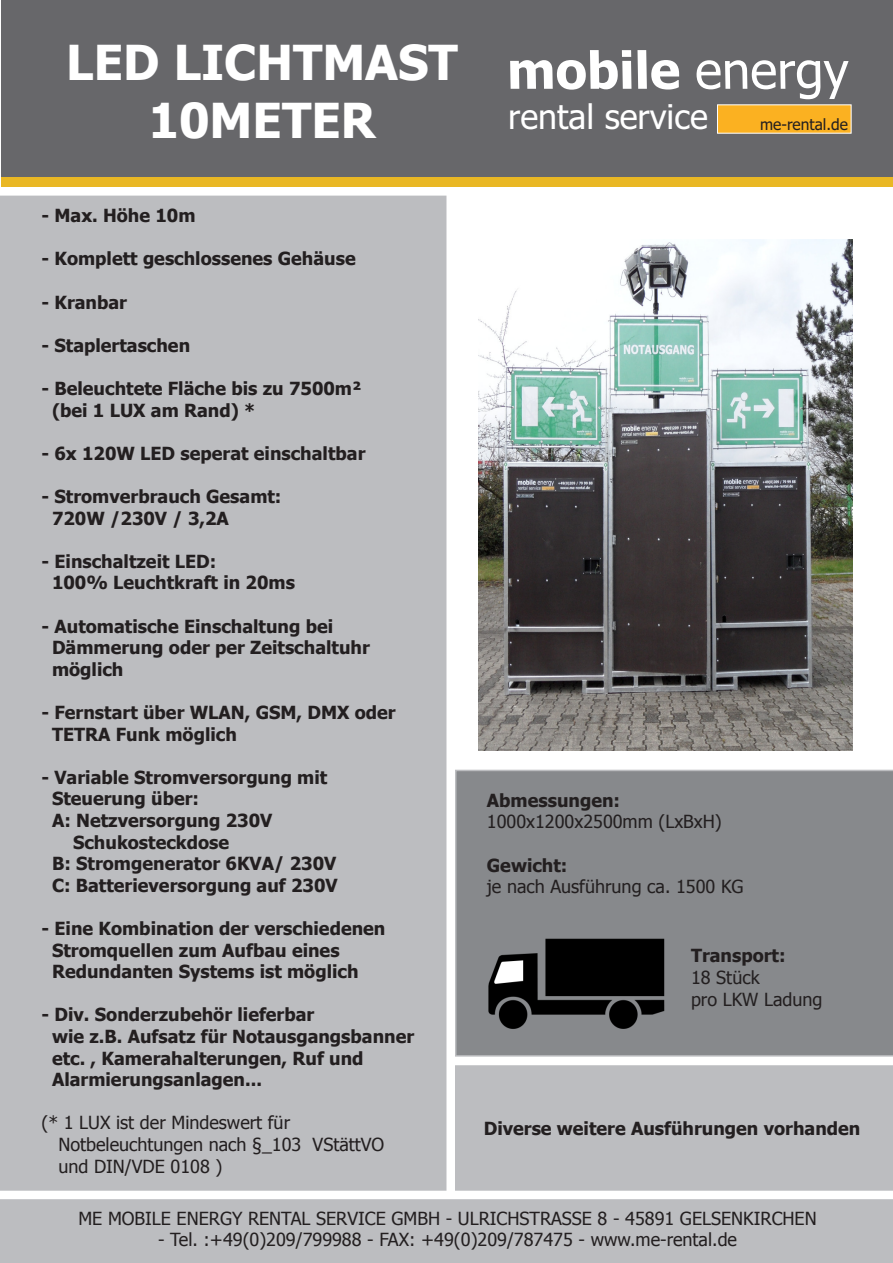
<style>
.page{position:relative;width:893px;height:1263px;background:#fff}
.page>*{position:absolute;margin:0;border:0;box-sizing:border-box;transform-origin:0 0}
.t1{font:700 50.85px "Tahoma";color:#fff}
.t2{font:700 48px "Tahoma";color:#fff}
.t3{font:33.9px "Tahoma";color:#fff}
.t4{font:700 18px "Tahoma";color:#231f20}
.t5{font:18px "Tahoma";color:#231f20}
.t6{font:15.6px "Tahoma";color:#231f20}
.s1{font-weight:400}
</style>
<div class="page">
<div style="left:1px;top:196px;width:445px;height:994px;background:#bcbdc0"></div>
<div style="left:1px;top:1px;width:891px;height:179px;background:#67676a"></div>
<div style="left:1px;top:1200px;width:891px;height:62px;background:#bcbdc0"></div>
<div style="left:0;top:1199px;width:893px;height:64px;border:2px solid #bcbdc0"></div>
<div style="left:717px;top:104px;width:134px;height:30px;background:#fbb121;border:1px solid #fff"></div>
<div style="left:456px;top:1066px;width:436px;height:124px;background:#bcbdc0"></div>
<div style="left:455px;top:1065px;width:438px;height:126px;border:2px solid #bcbdc0"></div>
<div style="left:455px;top:770px;width:438px;height:286px;background:#87898c"></div>
<img style="left:483px;top:938px;width:182px;height:92px">
<div style="left:1px;top:177px;width:891px;height:9px;background:#e9b724"></div>
<img style="left:479px;top:239px;width:373px;height:512px">
<p class="t2" style="left:66px;top:29px;width:393px">LED LICHTMAST</p>
<p class="t2" style="left:148px;top:86px;width:229px">10METER</p>
<p class="t1" style="left:507px;top:38px;width:343px">mobile <span class="s1">energy</span></p>
<p class="t3" style="left:508px;top:104px;width:201px">rental service</p>
<p class="t6" style="left:760px;top:118px;width:89px">me-rental.de</p>
<p class="t4" style="left:41px;top:203px;width:156px">- Max. Höhe 10m</p>
<p class="t4" style="left:41px;top:246px;width:316px">- Komplett geschlossenes Gehäuse</p>
<p class="t4" style="left:41px;top:289px;width:87px">- Kranbar</p>
<p class="t4" style="left:41px;top:333px;width:150px">- Staplertaschen</p>
<p class="t4" style="left:41px;top:376px;width:322px">- Beleuchtete Fläche bis zu 7500m²</p>
<p class="t4" style="left:52px;top:397px;width:205px">(bei 1 LUX am Rand) *</p>
<p class="t4" style="left:41px;top:441px;width:326px">- 6x 120W LED seperat einschaltbar</p>
<p class="t4" style="left:41px;top:484px;width:242px">- Stromverbrauch Gesamt:</p>
<p class="t4" style="left:52px;top:505px;width:178px">720W /230V / 3,2A</p>
<p class="t4" style="left:41px;top:549px;width:176px">- Einschaltzeit LED:</p>
<p class="t4" style="left:52px;top:570px;width:244px">100% Leuchtkraft in 20ms</p>
<p class="t4" style="left:41px;top:613px;width:293px">- Automatische Einschaltung bei</p>
<p class="t4" style="left:52px;top:635px;width:319px">Dämmerung oder per Zeitschaltuhr</p>
<p class="t4" style="left:52px;top:657px;width:73px">möglich</p>
<p class="t4" style="left:41px;top:700px;width:356px">- Fernstart über WLAN, GSM, DMX oder</p>
<p class="t4" style="left:52px;top:721px;width:186px">TETRA Funk möglich</p>
<p class="t4" style="left:41px;top:765px;width:287px">- Variable Stromversorgung mit</p>
<p class="t4" style="left:52px;top:786px;width:149px">Steuerung über:</p>
<p class="t4" style="left:52px;top:808px;width:222px">A: Netzversorgung 230V</p>
<p class="t4" style="left:73px;top:829px;width:158px">Schukosteckdose</p>
<p class="t4" style="left:52px;top:851px;width:286px">B: Stromgenerator 6KVA/ 230V</p>
<p class="t4" style="left:52px;top:873px;width:287px">C: Batterieversorgung auf 230V</p>
<p class="t4" style="left:41px;top:916px;width:345px">- Eine Kombination der verschiedenen</p>
<p class="t4" style="left:52px;top:937px;width:289px">Stromquellen zum Aufbau eines</p>
<p class="t4" style="left:52px;top:959px;width:308px">Redundanten Systems ist möglich</p>
<p class="t4" style="left:41px;top:1002px;width:274px">- Div. Sonderzubehör lieferbar</p>
<p class="t4" style="left:52px;top:1024px;width:364px">wie z.B. Aufsatz für Notausgangsbanner</p>
<p class="t4" style="left:52px;top:1045px;width:313px">etc. , Kamerahalterungen, Ruf und</p>
<p class="t4" style="left:52px;top:1067px;width:212px">Alarmierungsanlagen...</p>
<p class="t5" style="left:41px;top:1111px;width:250px">(* 1 LUX ist der Mindeswert für</p>
<p class="t5" style="left:58px;top:1132px;width:327px">Notbeleuchtungen nach §_103 VStättVO</p>
<p class="t5" style="left:58px;top:1154px;width:165px">und DIN/VDE 0108 )</p>
<p class="t5" style="left:78px;top:1206px;width:740px">ME MOBILE ENERGY RENTAL SERVICE GMBH - ULRICHSTRASSE 8 - 45891 GELSENKIRCHEN</p>
<p class="t5" style="left:158px;top:1228px;width:581px">- Tel. :+49(0)209/799988 - FAX: +49(0)209/787475 - www.me-rental.de</p>
<p class="t4" style="left:487px;top:788px;width:135px">Abmessungen:</p>
<p class="t5" style="left:487px;top:810px;width:236px">1000x1200x2500mm (LxBxH)</p>
<p class="t4" style="left:487px;top:852px;width:82px">Gewicht:</p>
<p class="t5" style="left:487px;top:875px;width:258px">je nach Ausführung ca. 1500 KG</p>
<p class="t4" style="left:691px;top:943px;width:96px">Transport:</p>
<p class="t5" style="left:691px;top:965px;width:70px">18 Stück</p>
<p class="t5" style="left:691px;top:987px;width:133px">pro LKW Ladung</p>
<p class="t4" style="left:484px;top:1116px;width:378px">Diverse weitere Ausführungen vorhanden</p>
</div>
